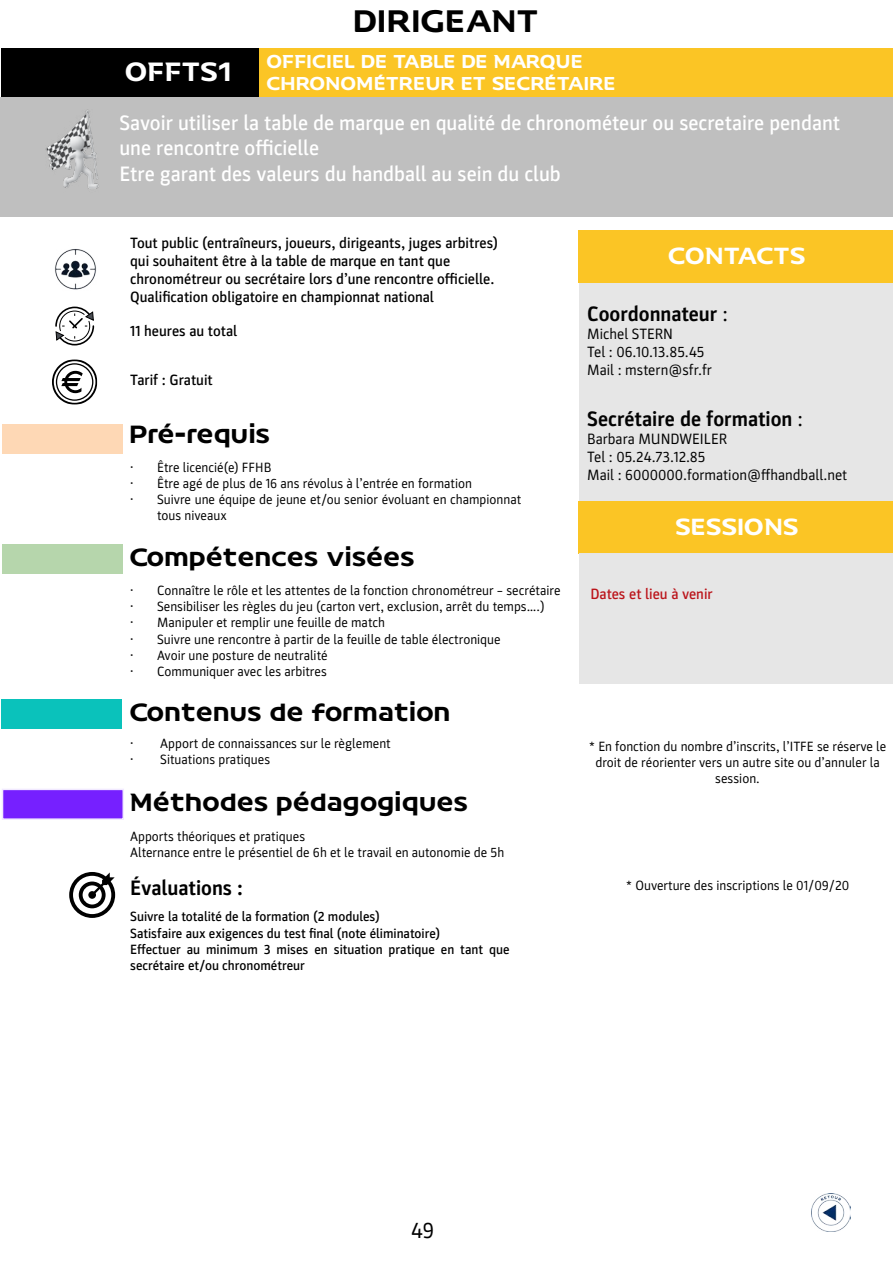
<style>
.page{position:relative;width:893px;height:1263px;background:#fff}
.page>*{position:absolute;margin:0;border:0;box-sizing:border-box;transform-origin:0 0}
.t1{font:30px "FF Hand V";color:#000}
.t2{font:25.5px "FF Hand V";color:#fff}
.t3{font:24px "FF Hand V";color:#000}
.t4{font:22.5px "FF Hand V";letter-spacing:-.035em;color:#fff}
.t5{font:22.5px "FF Hand V";letter-spacing:-.01em;color:#fff}
.t6{font:22.5px "Parka";color:#000}
.t7{font:500 21px/25.2px "Parka";color:#fff}
.t8{font:700 21px "Parka";color:#000}
.t9{font:18px/21.6px "FF Hand V";color:#fff}
.t10{font:500 15px/18px "Parka";color:#000}
.t11{font:15px/18px "Parka";color:#000}
.t12{font:500 15px "Parka";color:#bb141a}
.t13{font:13.5px/16.2px "Parka";color:#000}
.t14{font:500 13.5px/16.2px "Parka";color:#000}
.s1{font-weight:400}
</style>
<div class="page">
<svg style="left:52px;top:359px;width:45px;height:46px"></svg>
<svg style="left:55px;top:318px;width:40px;height:28px"></svg>
<img style="left:55px;top:249px;width:41px;height:69px">
<div style="left:579px;top:283px;width:314px;height:218px;background:#e6e6e6"></div>
<div style="left:579px;top:231px;width:314px;height:52px;background:#fbc525"></div>
<div style="left:3px;top:789px;width:120px;height:30px;background:#7620ff"></div>
<div style="left:2px;top:789px;width:122px;height:31px;border:2px solid #f1e9ff"></div>
<div style="left:579px;top:501px;width:314px;height:52px;background:#fbc525"></div>
<div style="left:1px;top:699px;width:120px;height:30px;background:#0ac2bb"></div>
<div style="left:2px;top:544px;width:121px;height:30px;background:#b6d6ac"></div>
<div style="left:2px;top:424px;width:121px;height:29px;background:#fed8b5"></div>
<div style="left:258px;top:48px;width:635px;height:49px;background:#fbc525"></div>
<div style="left:1px;top:48px;width:257px;height:49px;background:#000"></div>
<div style="left:579px;top:553px;width:314px;height:131px;background:#e6e6e6"></div>
<div style="left:0;top:97px;width:893px;height:119px;background:#bfbfbf"></div>
<img style="left:45px;top:109px;width:54px;height:80px">
<svg style="left:69px;top:872px;width:46px;height:46px"></svg>
<div style="left:88px;top:891px;width:8px;height:8px;background:#000;border-radius:50%"></div>
<img style="left:812px;top:1193px;width:38px;height:39px">
<h2 class="t2" style="left:126px;top:56px;width:109px">OFFTS1</h2>
<h1 class="t1" style="left:354px;top:2px;width:187px">DIRIGEANT</h1>
<h3 class="t9" style="left:267px;top:50px;width:351px">OFFICIEL DE TABLE DE MARQUE<br>CHRONOMÉTREUR ET SECRÉTAIRE</h3>
<h3 class="t7" style="left:119px;top:111px;width:722px">Savoir utiliser la table de marque en qualité de chronométeur ou secretaire pendant une rencontre officielle<br>Etre garant des valeurs du handball au sein du club</h3>
<p class="t10" style="left:130px;top:234px;width:370px">Tout public (entraîneurs, joueurs, dirigeants, juges arbitres) qui souhaitent être à la table de marque en tant que chronométreur ou secrétaire lors d’une rencontre officielle.<br>Qualification obligatoire en championnat national</p>
<p class="t10" style="left:130px;top:322px;width:109px">11 heures au total</p>
<p class="t10" style="left:130px;top:371px;width:84px">Tarif : Gratuit</p>
<h3 class="t3" style="left:130px;top:418px;width:142px">Pré-requis</h3>
<p class="t13" style="left:130px;top:459px;width:143px">• Être licencié(e) FFHB</p>
<p class="t13" style="left:130px;top:475px;width:343px">• Être agé de plus de 16 ans révolus à l’entrée en formation</p>
<p class="t13" style="left:157px;top:491px;width:366px;text-indent:-27px">• Suivre une équipe de jeune et/ou senior évoluant en championnat tous niveaux</p>
<h3 class="t3" style="left:130px;top:542px;width:287px">Compétences visées</h3>
<p class="t13" style="left:130px;top:582px;width:432px">• Connaître le rôle et les attentes de la fonction chronométreur – secrétaire</p>
<p class="t13" style="left:130px;top:599px;width:416px">• Sensibiliser les règles du jeu (carton vert, exclusion, arrêt du temps….)</p>
<p class="t13" style="left:130px;top:615px;width:256px">• Manipuler et remplir une feuille de match</p>
<p class="t13" style="left:130px;top:631px;width:372px">• Suivre une rencontre à partir de la feuille de table électronique</p>
<p class="t13" style="left:130px;top:647px;width:199px">• Avoir une posture de neutralité</p>
<p class="t13" style="left:130px;top:663px;width:198px">• Communiquer avec les arbitres</p>
<h3 class="t3" style="left:130px;top:697px;width:323px">Contenus de formation</h3>
<p class="t13" style="left:130px;top:735px;width:262px">• Apport de connaissances sur le règlement</p>
<p class="t13" style="left:130px;top:752px;width:142px">• Situations pratiques</p>
<h3 class="t3" style="left:130px;top:787px;width:340px">Méthodes pédagogiques</h3>
<p class="t13" style="left:130px;top:828px;width:376px">Apports théoriques et pratiques<br>Alternance entre le présentiel de 6h et le travail en autonomie de 5h</p>
<h3 class="t8" style="left:130px;top:876px;width:114px">Évaluations :</h3>
<p class="t14" style="left:130px;top:909px;width:381px">Suivre la totalité de la formation (2 modules)<br>Satisfaire aux exigences du test final (note éliminatoire)<br>Effectuer au minimum 3 mises en situation pratique en tant que secrétaire et/ou chronométreur</p>
<h3 class="t4" style="left:669px;top:242px;width:139px">CONTACTS</h3>
<h3 class="t8" style="left:587px;top:302px;width:142px">Coordonnateur <span class="s1">:</span></h3>
<p class="t11" style="left:587px;top:325px;width:126px">Michel STERN<br>Tel : 06.10.13.85.45<br>Mail : mstern@sfr.fr</p>
<h3 class="t8" style="left:587px;top:407px;width:217px">Secrétaire de formation <span class="s1">:</span></h3>
<p class="t11" style="left:587px;top:429px;width:261px">Barbara MUNDWEILER<br>Tel : 05.24.73.12.85<br>Mail : 6000000.formation@ffhandball.net</p>
<h3 class="t5" style="left:676px;top:512px;width:125px">SESSIONS</h3>
<p class="t12" style="left:590px;top:586px;width:124px">Dates et lieu à venir</p>
<p class="t13" style="left:589px;top:738px;width:299px;text-align:center">* En fonction du nombre d’inscrits, l’ITFE se réserve le droit de réorienter vers un autre site ou d’annuler la session.</p>
<p class="t13" style="left:626px;top:877px;width:225px">* Ouverture des inscriptions le 01/09/20</p>
<h3 class="t6" style="left:411px;top:1217px;width:25px">49</h3>
</div>
